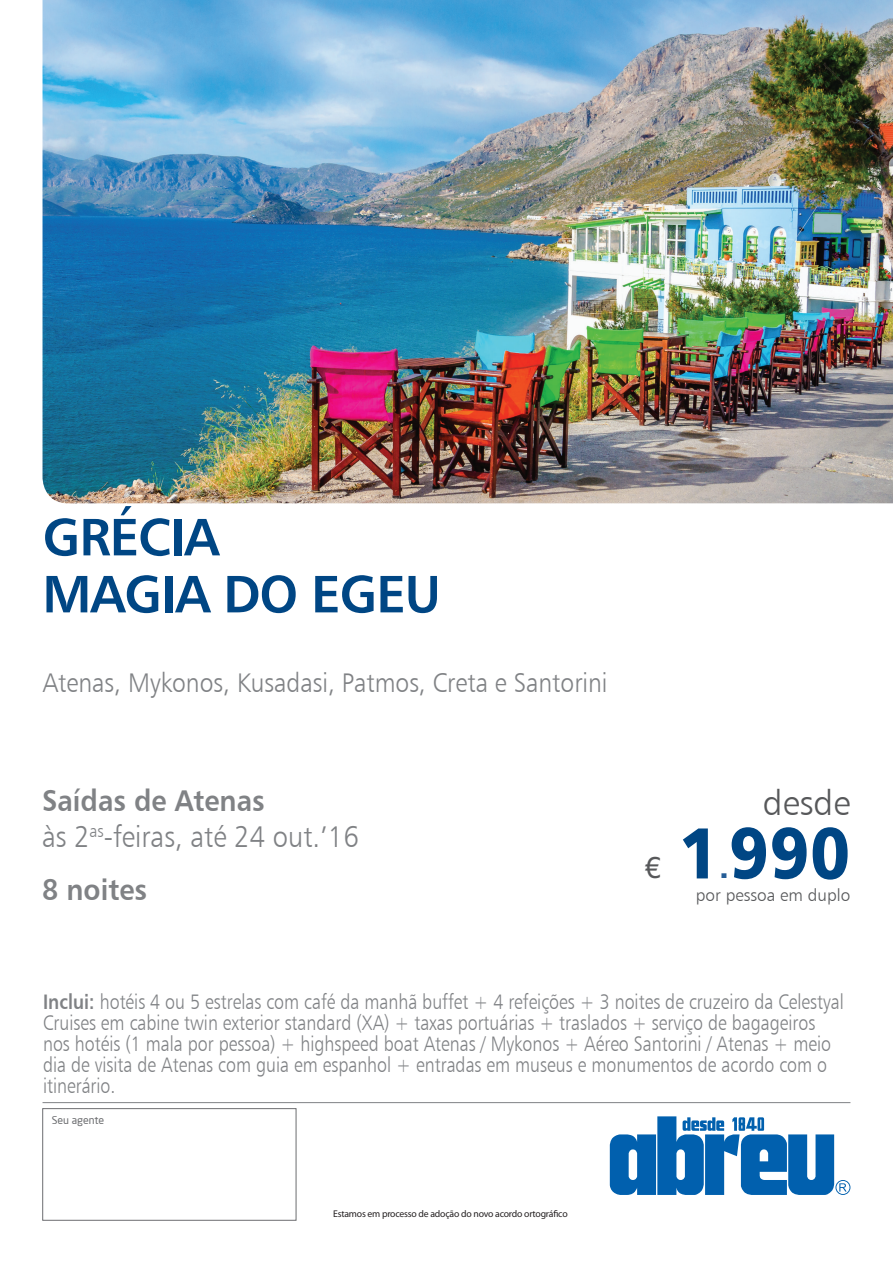
<style>
.page{position:relative;width:893px;height:1263px;background:#fff}
.page>*{position:absolute;margin:0;border:0;box-sizing:border-box;transform-origin:0 0}
.t1{font:72px "Humanist 777 BT Black B";color:#004684;scale:.91 1}
.t2{font:52.5px/57px "Humanist 777 BT Bold B";letter-spacing:-.02em;color:#004684}
.t3{font:34.95px "Humanist 777 BT Light B";color:#57585a}
.t4{font:30px "Humanist 777 BT Light B";color:#808285;scale:.91 1}
.t5{font:30px "Humanist 777 BT Bold B";color:#808285;scale:.91 1}
.t6{font:30px "Helvetica Neue";color:#57585a}
.t7{font:30px "Humanist 777 BT Black B";color:#255d97}
.t8{font:27px "Humanist 777 BT Light B";color:#808285;scale:.91 1}
.t9{font:21px/21px "Humanist 777 BT Light B";color:#808285;scale:.85 1}
.t10{font:17.1px "Humanist 777 BT Light B";color:#57585a}
.t11{font:10.5px "Neo Sans";color:#6c6d70}
.t12{font:9.75px "Myriad Pro";letter-spacing:-.02em;color:#231f20}
.s1{font-family:"Humanist 777 BT Bold B"}
</style>
<div class="page">
<hr style="left:43px;top:1102px;width:807px;height:1px;background:#808285">
<div style="left:43px;top:1108px;width:253px;height:112px;border:1px solid #6c6d70"></div>
<img style="left:43px;top:0;width:850px;height:503px">
<svg style="left:610px;top:1116px;width:240px;height:79px"></svg>
<h2 class="t2" style="left:43px;top:507px;width:400px">GRÉCIA<br>MAGIA DO EGEU</h2>
<p class="t8" style="left:42px;top:666px;width:623px">Atenas, Mykonos, Kusadasi, Patmos, Creta e Santorini</p>
<h3 class="t5" style="left:42px;top:782px;width:246px">Saídas de Atenas</h3>
<h3 class="t4" style="left:42px;top:818px;width:349px">às 2<sup>as</sup>-feiras, até 24 out.’16</h3>
<h3 class="t5" style="left:42px;top:871px;width:117px">8 noites</h3>
<h3 class="t6" style="left:644px;top:850px;width:18px">€</h3>
<h3 class="t3" style="left:763px;top:782px;width:89px">desde</h3>
<h1 class="t1" style="left:679px;top:807px;width:190px">1990</h1>
<h3 class="t7" style="left:719px;top:849px;width:11px">.</h3>
<p class="t10" style="left:696px;top:884px;width:156px">por pessoa em duplo</p>
<p class="t9" style="left:43px;top:991px;width:944px"><span class="s1">Inclui:</span> hotéis 4 ou 5 estrelas com café da manhã buffet + 4 refeições + 3 noites de cruzeiro da Celestyal Cruises em cabine twin exterior standard (XA) + taxas portuárias + traslados + serviço de bagageiros nos hotéis (1 mala por pessoa) + highspeed boat Atenas / Mykonos + Aéreo Santorini / Atenas + meio dia de visita de Atenas com guia em espanhol + entradas em museus e monumentos de acordo com o itinerário.</p>
<p class="t11" style="left:52px;top:1114px;width:54px">Seu agente</p>
<p class="t12" style="left:333px;top:1208px;width:236px">Estamos em processo de adoção do novo acordo ortográfico</p>
</div>
